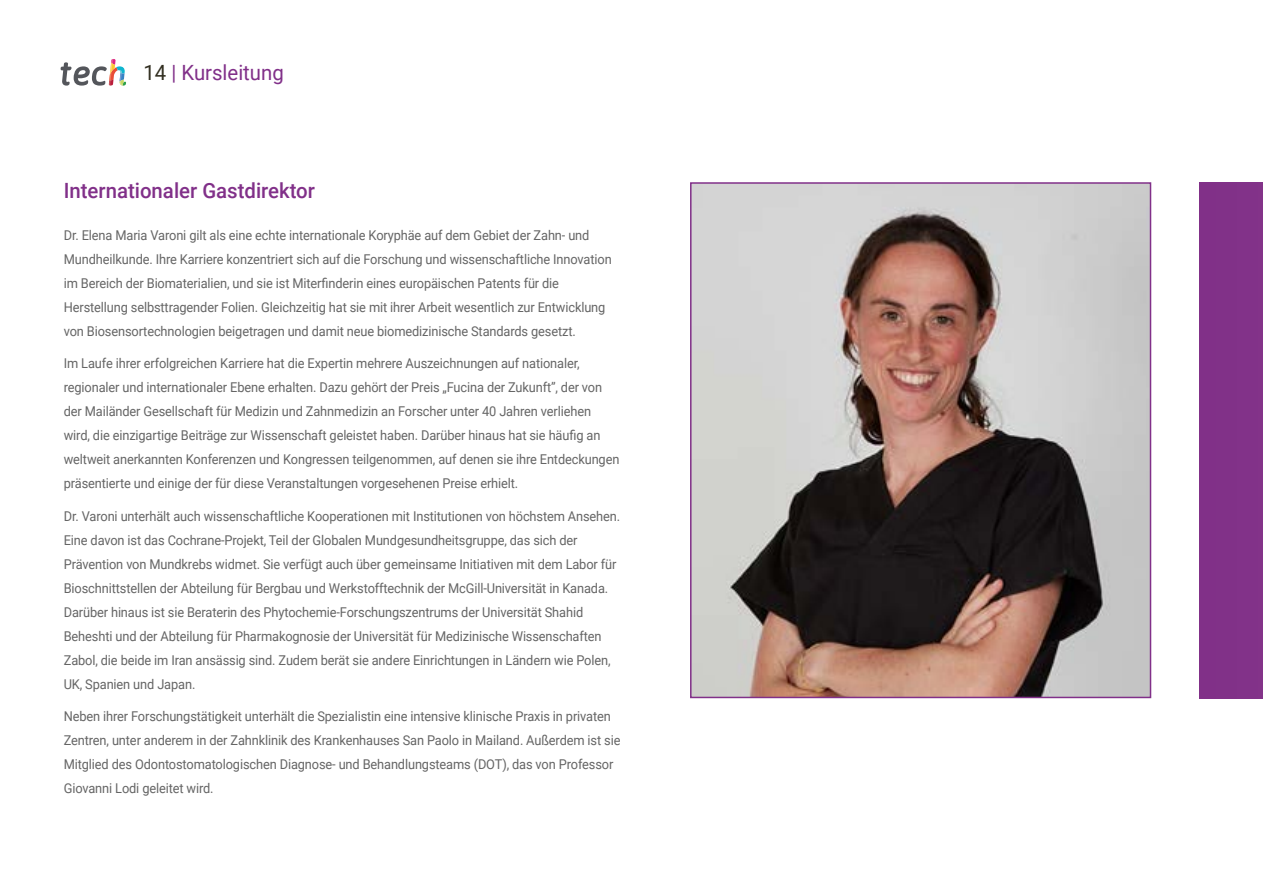
<style>
.page{position:relative;width:1263px;height:893px;background:#fff}
.page>*{position:absolute;margin:0;border:0;box-sizing:border-box;transform-origin:0 0}
.t1{font:500 21px "Roboto";color:#813089}
.t2{font:21px "Roboto";color:#813089}
.t3{font:13.5px/24px "Roboto";letter-spacing:-.01em;color:#656565;scale:.95 1}
.s1{color:#312e20}
</style>
<div class="page">
<div style="left:1199px;top:182px;width:64px;height:516px;background:#813188"></div>
<img style="left:693px;top:185px;width:455px;height:510px">
<div style="left:690px;top:182px;width:461px;height:516px;border:2px solid #813089"></div>
<svg style="left:61px;top:59px;width:65px;height:27px"></svg>
<h1 class="t2" style="left:144px;top:57px;width:142px"><span class="s1">14</span> | Kursleitung</h1>
<h1 class="t1" style="left:64px;top:176px;width:253px">Internationaler Gastdirektor</h1>
<p class="t3" style="left:64px;top:222px;width:578px">Dr. Elena Maria Varoni gilt als eine echte internationale Koryphäe auf dem Gebiet der Zahn- und Mundheilkunde. Ihre Karriere konzentriert sich auf die Forschung und wissenschaftliche Innovation im Bereich der Biomaterialien, und sie ist Miterfinderin eines europäischen Patents für die Herstellung selbsttragender Folien. Gleichzeitig hat sie mit ihrer Arbeit wesentlich zur Entwicklung von Biosensortechnologien beigetragen und damit neue biomedizinische Standards gesetzt.</p>
<p class="t3" style="left:64px;top:351px;width:586px">Im Laufe ihrer erfolgreichen Karriere hat die Expertin mehrere Auszeichnungen auf nationaler, regionaler und internationaler Ebene erhalten. Dazu gehört der Preis „Fucina der Zukunft”, der von der Mailänder Gesellschaft für Medizin und Zahnmedizin an Forscher unter 40 Jahren verliehen wird, die einzigartige Beiträge zur Wissenschaft geleistet haben. Darüber hinaus hat sie häufig an weltweit anerkannten Konferenzen und Kongressen teilgenommen, auf denen sie ihre Entdeckungen präsentierte und einige der für diese Veranstaltungen vorgesehenen Preise erhielt.</p>
<p class="t3" style="left:64px;top:503px;width:587px">Dr. Varoni unterhält auch wissenschaftliche Kooperationen mit Institutionen von höchstem Ansehen.<br>Eine davon ist das Cochrane-Projekt, Teil der Globalen Mundgesundheitsgruppe, das sich der Prävention von Mundkrebs widmet. Sie verfügt auch über gemeinsame Initiativen mit dem Labor für Bioschnittstellen der Abteilung für Bergbau und Werkstofftechnik der McGill-Universität in Kanada.<br>Darüber hinaus ist sie Beraterin des Phytochemie-Forschungszentrums der Universität Shahid Beheshti und der Abteilung für Pharmakognosie der Universität für Medizinische Wissenschaften Zabol, die beide im Iran ansässig sind. Zudem berät sie andere Einrichtungen in Ländern wie Polen, UK, Spanien und Japan.</p>
<p class="t3" style="left:64px;top:704px;width:587px">Neben ihrer Forschungstätigkeit unterhält die Spezialistin eine intensive klinische Praxis in privaten Zentren, unter anderem in der Zahnklinik des Krankenhauses San Paolo in Mailand. Außerdem ist sie Mitglied des Odontostomatologischen Diagnose- und Behandlungsteams (DOT), das von Professor Giovanni Lodi geleitet wird.</p>
</div>
